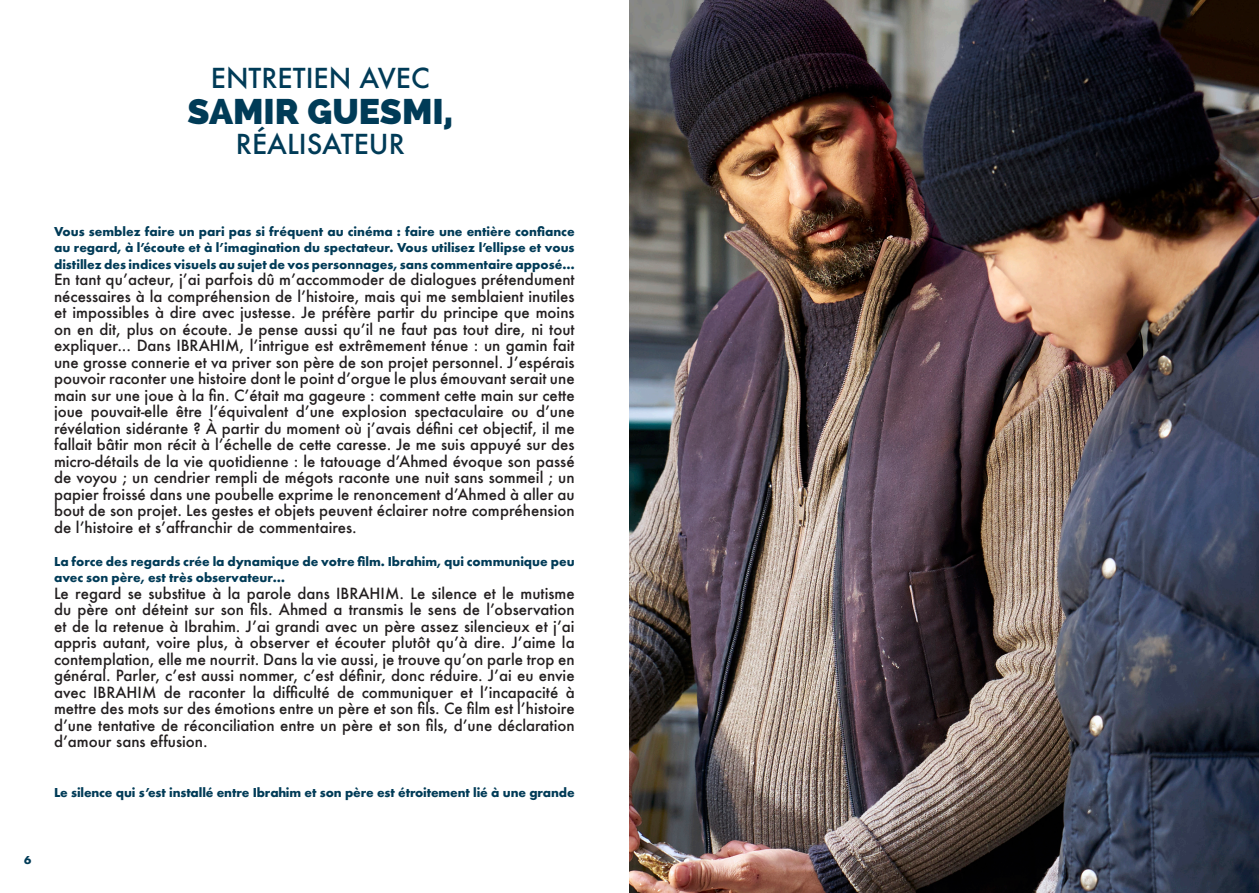
<style>
.page{position:relative;width:1259px;height:893px;background:#fff}
.page>*{position:absolute;margin:0;border:0;box-sizing:border-box;transform-origin:0 0}
.t1{font:800 35.7px "Raleway";color:#003b57}
.t2{font:500 26.85px "Futura";color:#003b57}
.t3{font:500 15px/16.5px "Futura";color:#231f20;text-align:justify}
.t4{font:700 13.5px/16.5px "Futura PT";color:#003b57;text-align:justify}
.t5{font:700 12px "Futura PT";color:#003b57}
</style>
<div class="page">
<img style="left:629px;top:0;width:630px;height:893px">
<p class="t2" style="left:211px;top:60px;width:220px">ENTRETIEN AVEC</p>
<p class="t1" style="left:188px;top:90px;width:267px">SAMIR GUESMI,</p>
<p class="t2" style="left:236px;top:125px;width:170px">RÉALISATEUR</p>
<p class="t5" style="left:24px;top:852px;width:9px">6</p>
<p class="t4" style="left:54px;top:222px;width:522px">Vous semblez faire un pari pas si fréquent au cinéma : faire une entière confiance au regard, à l’écoute et à l’imagination du spectateur. Vous utilisez l’ellipse et vous distillez des indices visuels au sujet de vos personnages, sans commentaire apposé…</p>
<p class="t3" style="left:54px;top:271px;width:522px">En tant qu’acteur, j’ai parfois dû m’accommoder de dialogues prétendument nécessaires à la compréhension de l’histoire, mais qui me semblaient inutiles et impossibles à dire avec justesse. Je préfère partir du principe que moins on en dit, plus on écoute. Je pense aussi qu’il ne faut pas tout dire, ni tout expliquer... Dans IBRAHIM, l’intrigue est extrêmement ténue : un gamin fait une grosse connerie et va priver son père de son projet personnel. J’espérais pouvoir raconter une histoire dont le point d’orgue le plus émouvant serait une main sur une joue à la fin. C’était ma gageure : comment cette main sur cette joue pouvait-elle être l’équivalent d’une explosion spectaculaire ou d’une révélation sidérante ? À partir du moment où j’avais défini cet objectif, il me fallait bâtir mon récit à l’échelle de cette caresse. Je me suis appuyé sur des micro-détails de la vie quotidienne : le tatouage d’Ahmed évoque son passé de voyou ; un cendrier rempli de mégots raconte une nuit sans sommeil ; un papier froissé dans une poubelle exprime le renoncement d’Ahmed à aller au bout de son projet. Les gestes et objets peuvent éclairer notre compréhension de l’histoire et s’affranchir de commentaires.</p>
<p class="t4" style="left:54px;top:552px;width:522px">La force des regards crée la dynamique de votre film. Ibrahim, qui communique peu avec son père, est très observateur…</p>
<p class="t3" style="left:54px;top:584px;width:522px">Le regard se substitue à la parole dans IBRAHIM. Le silence et le mutisme du père ont déteint sur son fils. Ahmed a transmis le sens de l’observation et de la retenue à Ibrahim. J’ai grandi avec un père assez silencieux et j’ai appris autant, voire plus, à observer et écouter plutôt qu’à dire. J’aime la contemplation, elle me nourrit. Dans la vie aussi, je trouve qu’on parle trop en général. Parler, c’est aussi nommer, c’est définir, donc réduire. J’ai eu envie avec IBRAHIM de raconter la difficulté de communiquer et l’incapacité à mettre des mots sur des émotions entre un père et son fils. Ce film est l’histoire d’une tentative de réconciliation entre un père et son fils, d’une déclaration d’amour sans effusion.</p>
<p class="t4" style="left:54px;top:783px;width:522px">Le silence qui s’est installé entre Ibrahim et son père est étroitement lié à une grande</p>
</div>
